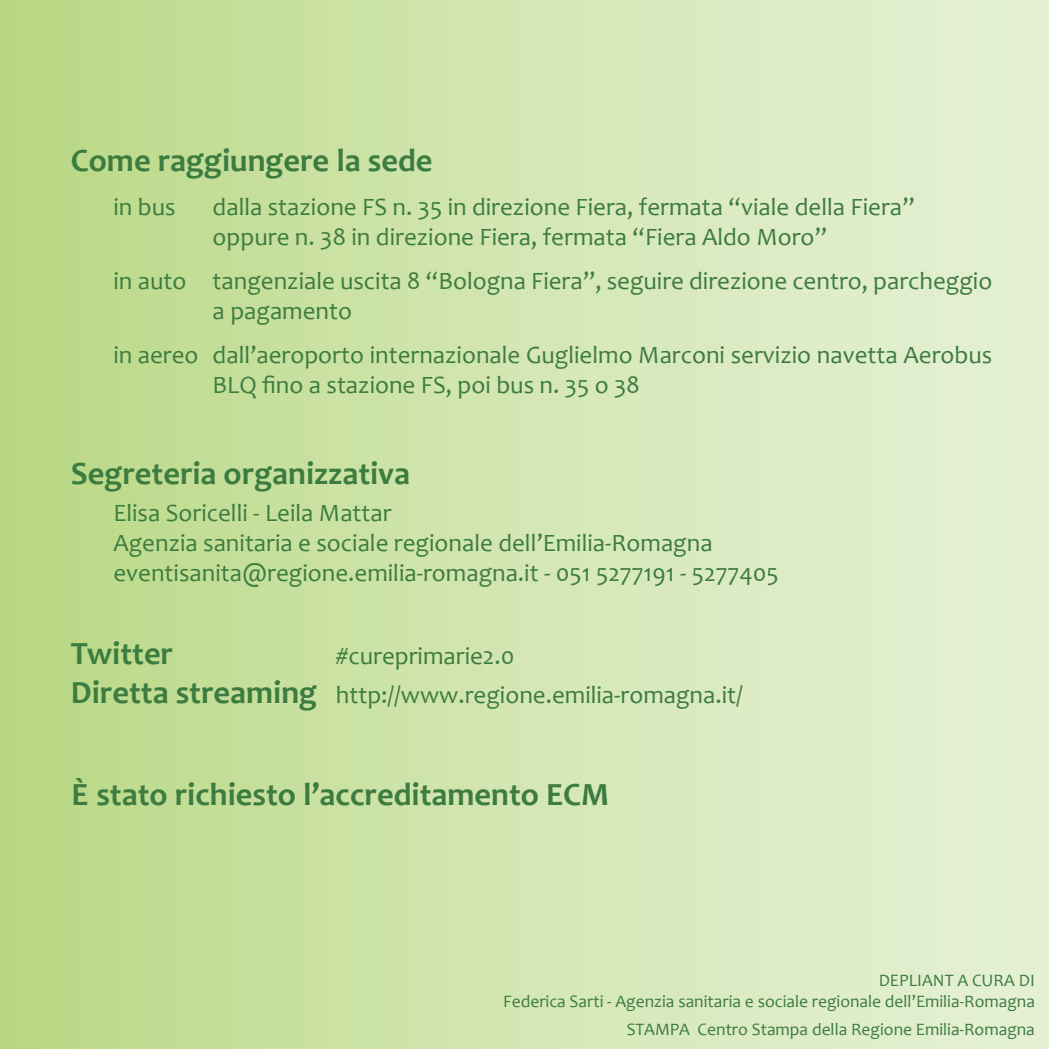
<style>
.page{position:relative;width:1049px;height:1049px;background:#fff}
.page>*{position:absolute;margin:0;border:0;box-sizing:border-box;transform-origin:0 0}
.t1{font:700 32.5px "Candara";color:#3d7c40}
.t2{font:25px/30px "Candara";color:#3d7c40}
.t3{font:17.5px/21px "Candara";color:#3d7c40;text-align:right}
.s1{font-weight:700;font-size:32.5px}
</style>
<div class="page">
<div style="left:0;top:0;width:1049px;height:1049px;background:linear-gradient(to right,#bad986,#e9f2db)"></div>
<h1 class="t1" style="left:71px;top:140px;width:363px">Come raggiungere la sede</h1>
<p class="t2" style="left:113px;top:191px;width:64px">in bus</p>
<p class="t2" style="left:213px;top:191px;width:704px">dalla stazione FS n. 35 in direzione Fiera, fermata “viale della Fiera” oppure n. 38 in direzione Fiera, fermata “Fiera Aldo Moro”</p>
<p class="t2" style="left:213px;top:266px;width:781px;text-indent:-99px">in auto tangenziale uscita 8 “Bologna Fiera”, seguire direzione centro, parcheggio a pagamento</p>
<p class="t2" style="left:213px;top:340px;width:781px;text-indent:-99px">in aereo dall’aeroporto internazionale Guglielmo Marconi servizio navetta Aerobus<br>BLQ fino a stazione FS, poi bus n. 35 o 38</p>
<h1 class="t1" style="left:71px;top:453px;width:341px">Segreteria organizzativa</h1>
<p class="t2" style="left:113px;top:497px;width:667px">Elisa Soricelli - Leila Mattar<br>Agenzia sanitaria e sociale regionale dell’Emilia-Romagna eventisanita@regione.emilia-romagna.it - 051 5277191 - 5277405</p>
<h1 class="t1" style="left:71px;top:633px;width:104px">Twitter</h1>
<p class="t2" style="left:71px;top:636px;width:673px;line-height:39px;text-indent:265px">#cureprimarie2.0<br><span class="s1">Diretta streaming</span> http://www.regione.emilia-romagna.it/</p>
<h1 class="t1" style="left:72px;top:774px;width:539px">è stato richiesto l’accreditamento ECM</h1>
<p class="t3" style="left:503px;top:969px;width:533px">DEPLIANT A CURA DI<br>Federica Sarti - Agenzia sanitaria e sociale regionale dell’Emilia-Romagna</p>
<p class="t3" style="left:627px;top:1018px;width:410px">STAMPA Centro Stampa della Regione Emilia-Romagna</p>
</div>
